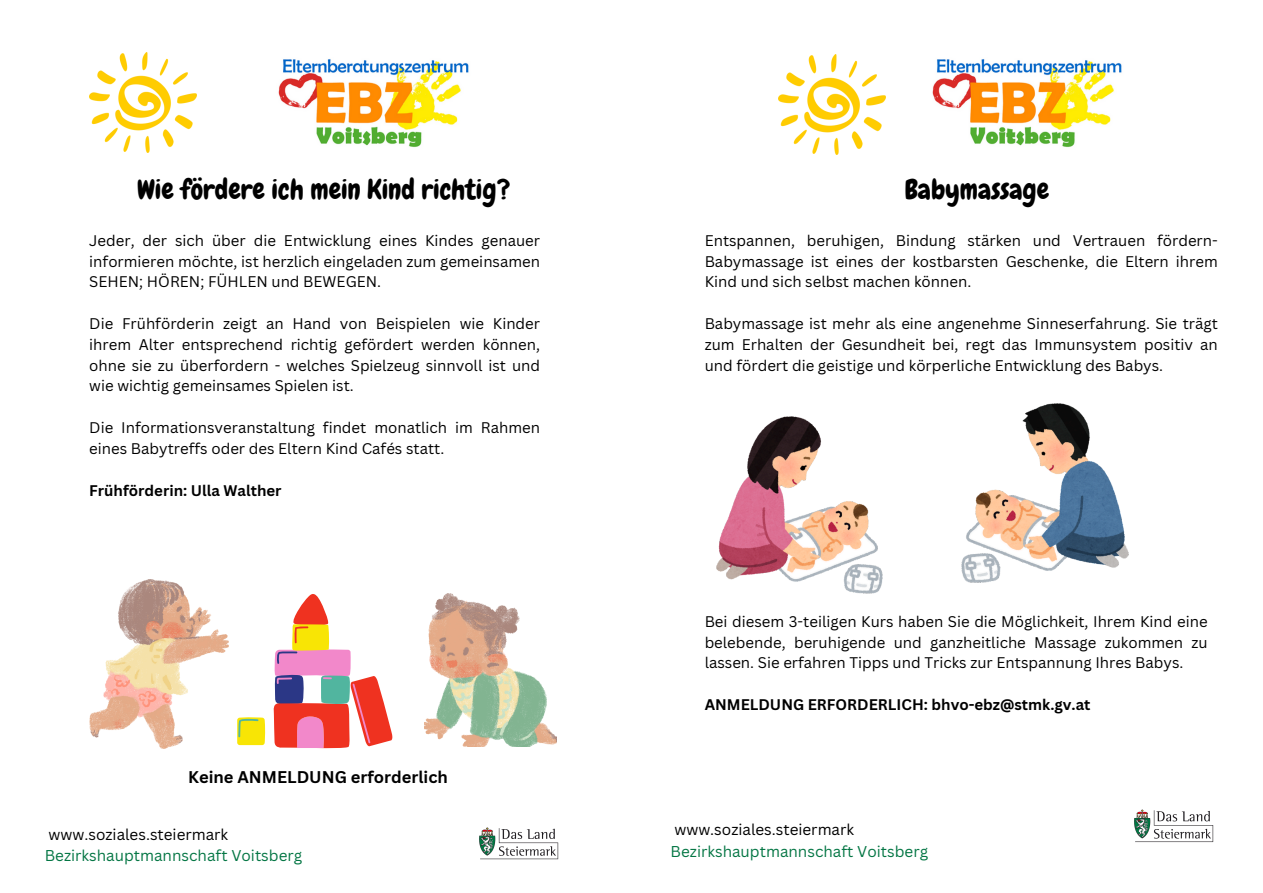
<style>
.page{position:relative;width:1263px;height:893px;background:#fff}
.page>*{position:absolute;margin:0;border:0;box-sizing:border-box;transform-origin:0 0}
.t1{font:27.75px "Chewy";color:#000}
.t2{font:700 16.5px "Canva Sans";color:#000}
.t3{font:15.23px "Canva Sans";color:#047644}
.t4{font:15.23px "Canva Sans";color:#000}
.t5{font:15px/20.9px "Canva Sans";color:#000;text-align:justify}
.t6{font:700 15px "Canva Sans";color:#000}
</style>
<div class="page">
<img style="left:479px;top:827px;width:80px;height:33px">
<img style="left:1134px;top:809px;width:80px;height:34px">
<img style="left:89px;top:53px;width:107px;height:99px">
<img style="left:778px;top:55px;width:107px;height:99px">
<img style="left:278px;top:59px;width:191px;height:88px">
<img style="left:932px;top:59px;width:190px;height:88px">
<svg style="left:237px;top:594px;width:155px;height:154px"></svg>
<img style="left:716px;top:416px;width:167px;height:178px">
<img style="left:961px;top:404px;width:167px;height:178px">
<img style="left:424px;top:594px;width:132px;height:152px">
<img style="left:89px;top:580px;width:139px;height:168px">
<p class="t1" style="left:137px;top:172px;width:375px">Wie fördere ich mein Kind richtig?</p>
<p class="t1" style="left:905px;top:172px;width:146px">Babymassage</p>
<h2 class="t5" style="left:89px;top:229px;width:452px">Jeder, der sich über die Entwicklung eines Kindes genauer informieren möchte, ist herzlich eingeladen zum gemeinsamen SEHEN; HÖREN; FÜHLEN und BEWEGEN.</h2>
<p class="t5" style="left:89px;top:313px;width:452px">Die Frühförderin zeigt an Hand von Beispielen wie Kinder ihrem Alter entsprechend richtig gefördert werden können, ohne sie zu überfordern - welches Spielzeug sinnvoll ist und wie wichtig gemeinsames Spielen ist.</p>
<p class="t5" style="left:89px;top:417px;width:452px">Die Informationsveranstaltung findet monatlich im Rahmen eines Babytreffs oder des Eltern Kind Cafés statt.</p>
<p class="t6" style="left:89px;top:479px;width:194px">Frühförderin: Ulla Walther</p>
<h2 class="t5" style="left:705px;top:229px;width:515px">Entspannen, beruhigen, Bindung stärken und Vertrauen fördern-Babymassage ist eines der kostbarsten Geschenke, die Eltern ihrem Kind und sich selbst machen können.</h2>
<p class="t5" style="left:705px;top:313px;width:515px">Babymassage ist mehr als eine angenehme Sinneserfahrung. Sie trägt zum Erhalten der Gesundheit bei, regt das Immunsystem positiv an und fördert die geistige und körperliche Entwicklung des Babys.</p>
<p class="t2" style="left:188px;top:765px;width:261px">Keine ANMELDUNG erforderlich</p>
<p class="t4" style="left:49px;top:824px;width:181px">www.soziales.steiermark</p>
<p class="t3" style="left:45px;top:845px;width:259px">Bezirkshauptmannschaft Voitsberg</p>
<p class="t5" style="left:705px;top:610px;width:504px">Bei diesem 3-teiligen Kurs haben Sie die Möglichkeit, Ihrem Kind eine belebende, beruhigende und ganzheitliche Massage zukommen zu lassen. Sie erfahren Tipps und Tricks zur Entspannung Ihres Babys.</p>
<p class="t6" style="left:705px;top:694px;width:387px">ANMELDUNG ERFORDERLICH: bhvo-ebz@stmk.gv.at</p>
<h1 class="t4" style="left:674px;top:819px;width:181px">www.soziales.steiermark</h1>
<p class="t3" style="left:671px;top:840px;width:259px">Bezirkshauptmannschaft Voitsberg</p>
</div>
